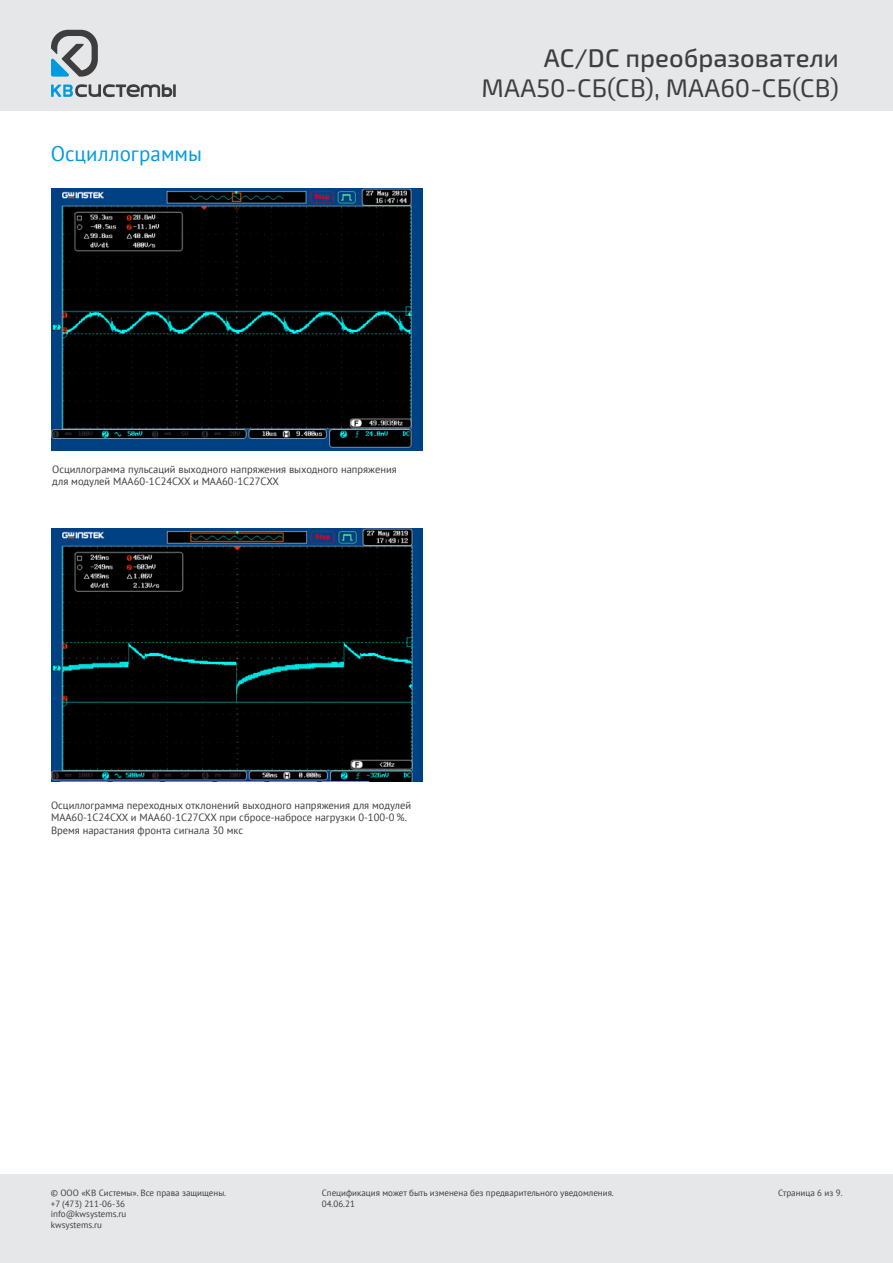
<style>
.page{position:relative;width:893px;height:1263px;background:#fff}
.page>*{position:absolute;margin:0;border:0;box-sizing:border-box;transform-origin:0 0}
.t1{font:25.5px "Exo 2.0";letter-spacing:.01em;color:#3e3e3f}
.t2{font:500 25.5px "Exo 2.0";color:#3e3e3f}
.подзаголовок{font:21px "PT Sans";letter-spacing:.005em;color:#009bde}
.Стиль_абзаца_1{font:10.5px "PT Sans";color:#3e3e3f}
.t3{font:9px/10.8px "PT Sans";color:#3e3e3f}
</style>
<div class="page">
<div style="left:0;top:1175px;width:893px;height:88px;background:#e6e7e9"></div>
<div style="left:0;top:0;width:893px;height:110px;background:#e6e7e9"></div>
<svg style="left:51px;top:30px;width:47px;height:47px"></svg>
<svg style="left:51px;top:84px;width:125px;height:13px"></svg>
<img style="left:52px;top:528px;width:370px;height:253px">
<img style="left:52px;top:188px;width:370px;height:262px">
<p class="подзаголовок" style="left:51px;top:140px;width:153px">Осциллограммы</p>
<h1 class="t2" style="left:544px;top:43px;width:297px">AC/DC преобразователи</h1>
<h1 class="t1" style="left:482px;top:74px;width:359px">МАА50-СБ(СВ), МАА60-СБ(СВ)</h1>
<p class="Стиль_абзаца_1" style="left:52px;top:462px;width:346px">Осциллограмма пульсаций выходного напряжения выходного напряжения</p>
<p class="Стиль_абзаца_1" style="left:52px;top:475px;width:228px">для модулей МАА60-1С24СХХ и МАА60-1С27СХХ</p>
<p class="Стиль_абзаца_1" style="left:51px;top:798px;width:362px">Осциллограмма переходных отклонений выходного напряжения для модулей</p>
<p class="Стиль_абзаца_1" style="left:51px;top:811px;width:357px">МАА60-1С24СХХ и МАА60-1С27СХХ при сбросе-набросе нагрузки 0-100-0 %.</p>
<p class="Стиль_абзаца_1" style="left:51px;top:824px;width:194px">Время нарастания фронта сигнала 30 мкс</p>
<p class="t3" style="left:51px;top:1187px;width:177px">© ООО «КВ Системы». Все права защищены. +7 (473) 211-06-36<br>info@kwsystems.ru<br>kwsystems.ru</p>
<p class="t3" style="left:322px;top:1187px;width:294px">Спецификация может быть изменена без предварительного уведомления.<br>04.06.21</p>
<p class="t3" style="left:778px;top:1187px;width:66px">Страница 6 из 9.</p>
</div>
